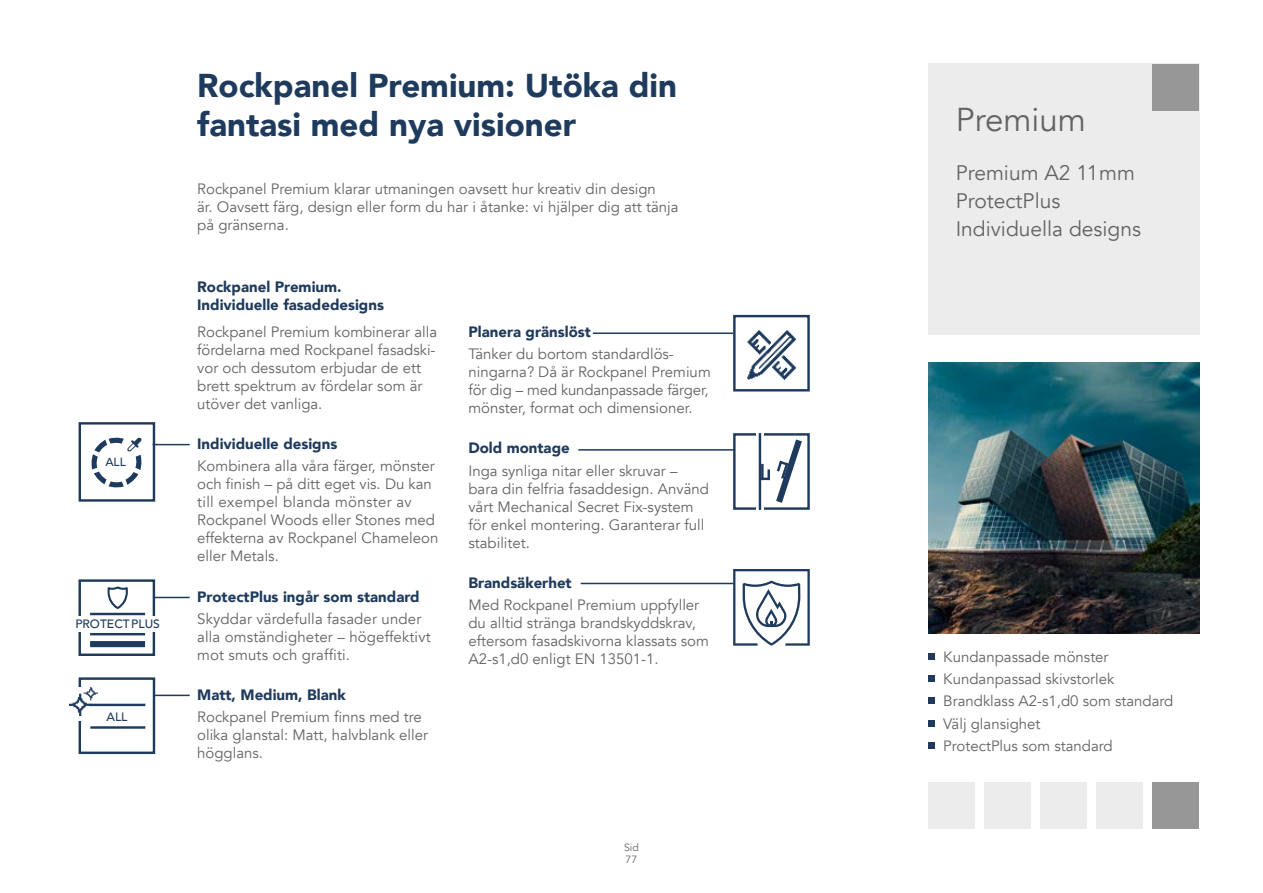
<style>
.page{position:relative;width:1263px;height:893px;background:#fff}
.page>*{position:absolute;margin:0;border:0;box-sizing:border-box;transform-origin:0 0}
.t1{font:900 33px/39.6px "Avenir";color:#1e3a5d}
.t2{font:33px "Avenir";color:#636362}
.t3{font:21px/28.2px "Avenir";color:#636362}
.t4{font:15px/18px "Avenir";color:#636362}
.t5{font:900 15px/18px "Avenir";color:#1e3a5d}
.t6{font:500 12.15px "Avenir";color:#1e3a5d}
.t7{font:500 11.7px "Avenir";color:#1e3a5d}
.t8{font:10.5px/12.6px "Avenir";color:#636362}
</style>
<div class="page">
<div style="left:928px;top:782px;width:47px;height:47px;background:#ececed"></div>
<div style="left:984px;top:782px;width:47px;height:47px;background:#ececed"></div>
<div style="left:1040px;top:782px;width:47px;height:47px;background:#ececed"></div>
<div style="left:1096px;top:782px;width:47px;height:47px;background:#ececed"></div>
<div style="left:1152px;top:782px;width:47px;height:47px;background:#979797"></div>
<div style="left:928px;top:64px;width:271px;height:271px;background:#ececed"></div>
<div style="left:1152px;top:64px;width:47px;height:47px;background:#979797"></div>
<img style="left:929px;top:363px;width:271px;height:271px">
<svg style="left:733px;top:569px;width:77px;height:77px"></svg>
<hr style="left:593px;top:332px;width:140px;height:2px;background:#1e3a5d">
<hr style="left:153px;top:444px;width:37px;height:1px;background:#1e3a5d">
<div style="left:78px;top:579px;width:77px;height:77px;border:2px solid #1e3a5d"></div>
<div style="left:90px;top:641px;width:55px;height:6px;background:#1e3a5d"></div>
<hr style="left:90px;top:633px;width:55px;height:2px;background:#1e3a5d">
<hr style="left:90px;top:613px;width:55px;height:2px;background:#1e3a5d">
<div style="left:74px;top:616px;width:87px;height:16px;background:#fff"></div>
<svg style="left:107px;top:586px;width:21px;height:23px"></svg>
<hr style="left:154px;top:597px;width:36px;height:1px;background:#1e3a5d">
<div style="left:733px;top:315px;width:77px;height:76px;border:2px solid #1e3a5d"></div>
<img style="left:747px;top:330px;width:49px;height:50px">
<hr style="left:581px;top:583px;width:153px;height:1px;background:#1e3a5d">
<hr style="left:153px;top:695px;width:37px;height:1px;background:#1e3a5d">
<div style="left:79px;top:677px;width:76px;height:77px;border:2px solid #1e3a5d"></div>
<div style="left:74px;top:689px;width:10px;height:31px;background:#fff"></div>
<hr style="left:90px;top:726px;width:55px;height:3px;background:#1e3a5d">
<img style="left:69px;top:687px;width:28px;height:28px">
<hr style="left:89px;top:704px;width:56px;height:2px;background:#1e3a5d">
<hr style="left:578px;top:449px;width:157px;height:2px;background:#1e3a5d">
<div style="left:733px;top:433px;width:77px;height:77px;border:2px solid #1e3a5d"></div>
<svg style="left:756px;top:504px;width:3px;height:6px"></svg>
<hr style="left:759px;top:433px;width:2px;height:77px;background:#1e3a5d">
<svg style="left:761px;top:433px;width:46px;height:77px"></svg>
<div style="left:79px;top:422px;width:76px;height:80px;border:2px solid #1e3a5d"></div>
<svg style="left:91px;top:437px;width:51px;height:51px"></svg>
<div style="left:928px;top:653px;width:7px;height:7px;background:#1e3a5d"></div>
<div style="left:928px;top:675px;width:7px;height:7px;background:#1e3a5d"></div>
<div style="left:928px;top:697px;width:7px;height:7px;background:#1e3a5d"></div>
<div style="left:928px;top:720px;width:7px;height:6px;background:#1e3a5d"></div>
<div style="left:928px;top:742px;width:7px;height:7px;background:#1e3a5d"></div>
<p class="t7" style="left:105px;top:452px;width:22px">ALL</p>
<p class="t6" style="left:75px;top:613px;width:86px">PROTECTPLUS</p>
<p class="t6" style="left:107px;top:707px;width:23px">ALL</p>
<h1 class="t1" style="left:197px;top:65px;width:481px">Rockpanel Premium: Utöka din fantasi med nya visioner</h1>
<p class="t4" style="left:197px;top:180px;width:483px">Rockpanel Premium klarar utmaningen oavsett hur kreativ din design<br>är. Oavsett färg, design eller form du har i åtanke: vi hjälper dig att tänja på gränserna.</p>
<p class="t5" style="left:197px;top:278px;width:188px">Rockpanel Premium.<br>Individuelle fasadedesigns</p>
<p class="t4" style="left:197px;top:323px;width:242px">Rockpanel Premium kombinerar alla fördelarna med Rockpanel fasadski&shy;vor och dessutom erbjudar de ett brett spektrum av fördelar som är utöver det vanliga.</p>
<p class="t5" style="left:197px;top:434px;width:142px">Individuelle designs</p>
<p class="t4" style="left:197px;top:457px;width:243px">Kombinera alla våra färger, mönster och finish – på ditt eget vis. Du kan till exempel blanda mönster av<br>Rockpanel Woods eller Stones med effekterna av Rockpanel Chameleon eller Metals.</p>
<p class="t5" style="left:197px;top:587px;width:224px">ProtectPlus ingår som standard</p>
<p class="t4" style="left:197px;top:610px;width:235px">Skyddar värdefulla fasader under alla omständigheter – högeffektivt mot smuts och graffiti.</p>
<p class="t5" style="left:197px;top:685px;width:150px">Matt, Medium, Blank</p>
<p class="t4" style="left:197px;top:708px;width:232px">Rockpanel Premium finns med tre olika glanstal: Matt, halvblank eller högglans.</p>
<p class="t5" style="left:468px;top:322px;width:124px">Planera gränslöst</p>
<p class="t4" style="left:468px;top:345px;width:244px">Tänker du bortom standardlös&shy;ningarna? Då är Rockpanel Premium för dig – med kundanpassade färger, mönster, format och dimensioner.</p>
<p class="t5" style="left:468px;top:439px;width:103px">Dold montage</p>
<p class="t4" style="left:468px;top:462px;width:242px">Inga synliga nitar eller skruvar – bara din felfria fasaddesign. Använd vårt Mechanical Secret Fix-system för enkel montering. Garanterar full stabilitet.</p>
<p class="t5" style="left:468px;top:573px;width:105px">Brandsäkerhet</p>
<p class="t4" style="left:468px;top:596px;width:242px">Med Rockpanel Premium uppfyller du alltid stränga brandskyddskrav, eftersom fasadskivorna klassats som A2-s1,d0 enligt EN 13501-1.</p>
<p class="t8" style="left:624px;top:841px;width:16px">Sid<br>77</p>
<h1 class="t2" style="left:956px;top:100px;width:132px">Premium</h1>
<h2 class="t3" style="left:956px;top:159px;width:187px">Premium A2 11mm<br>ProtectPlus<br>Individuella designs</h2>
<p class="t4" style="left:943px;top:646px;width:232px;line-height:22.2px">Kundanpassade mönster<br>Kundanpassad skivstorlek<br>Brandklass A2-s1,d0 som standard<br>Välj glansighet<br>ProtectPlus som standard</p>
</div>
